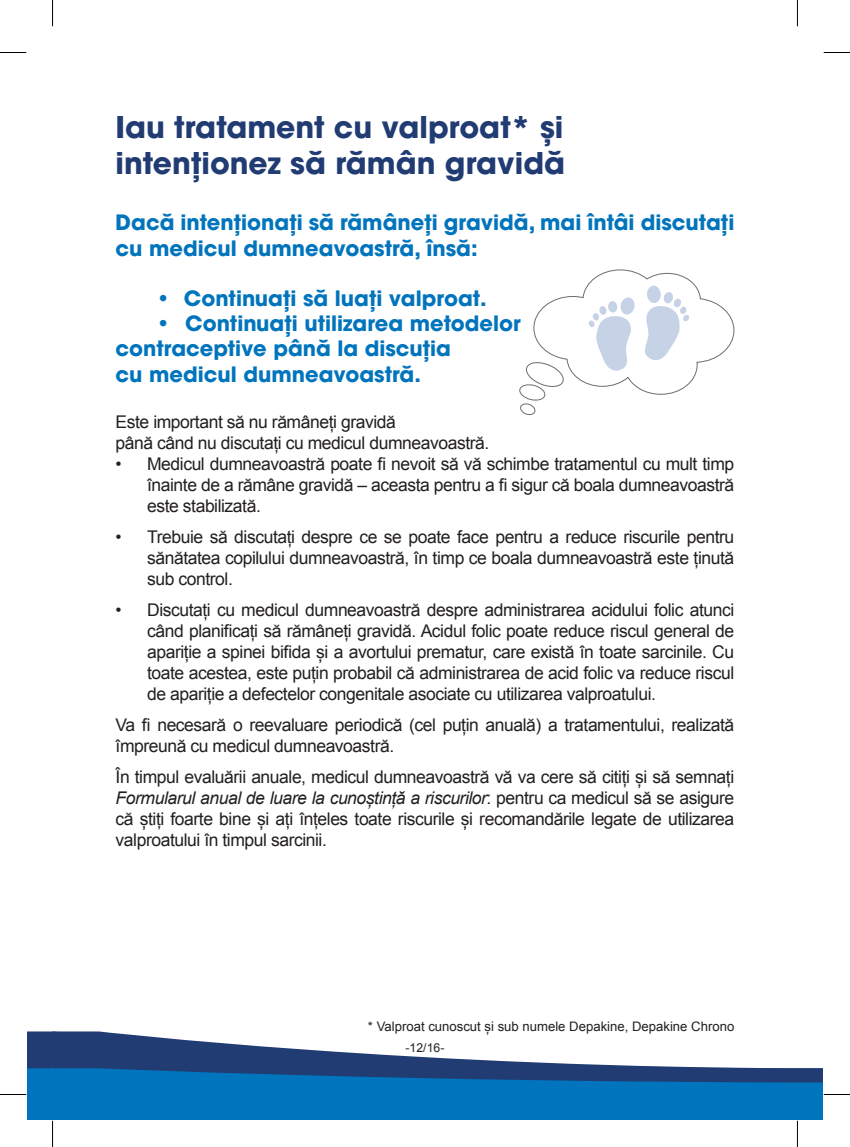
<style>
.page{position:relative;width:850px;height:1147px;background:#fff}
.page>*{position:absolute;margin:0;border:0;box-sizing:border-box;transform-origin:0 0}
.t1{font:700 29.75px/36.8px "ITC Avant Garde Pro";color:#213b73}
.t2{font:700 21px/25.2px "ITC Avant Garde Pro";color:#0074bc}
.t3{font:17.5px/21px "Arial";letter-spacing:-.025em;color:#231f20;text-align:justify}
.t4{font:13.12px "Arial";color:#231f20}
.t5{font:12.25px "Arial";color:#231f20}
.s1{font-style:italic}
</style>
<div class="page">
<svg style="left:28px;top:1031px;width:24px;height:51px"></svg>
<div style="left:52px;top:1082px;width:769px;height:37px;background:#0074bc"></div>
<svg style="left:52px;top:1031px;width:769px;height:51px"></svg>
<svg style="left:519px;top:269px;width:215px;height:146px"></svg>
<svg style="left:0;top:52px;width:26px;height:1px"></svg>
<svg style="left:823px;top:52px;width:26px;height:1px"></svg>
<svg style="left:0;top:1094px;width:26px;height:1px"></svg>
<svg style="left:823px;top:1094px;width:26px;height:1px"></svg>
<svg style="left:52px;top:0;width:1px;height:26px"></svg>
<svg style="left:52px;top:1120px;width:1px;height:27px"></svg>
<svg style="left:796px;top:0;width:1px;height:26px"></svg>
<svg style="left:796px;top:1121px;width:1px;height:26px"></svg>
<h1 class="t1" style="left:116px;top:108px;width:451px">Iau tratament cu valproat* și intenționez să rămân gravidă</h1>
<p class="t2" style="left:116px;top:210px;width:620px">Dacă intenționați să rămâneți gravidă, mai întâi discutați cu medicul dumneavoastră, însă:</p>
<p class="t2" style="left:155px;top:285px;width:333px">• Continuați să luați valproat.</p>
<p class="t2" style="left:116px;top:311px;width:406px;text-indent:40px">• Continuați utilizarea metodelor contraceptive până la discuţia<br>cu medicul dumneavoastră.</p>
<p class="t3" style="left:116px;top:411px;width:375px">Este important să nu rămâneți gravidă<br>până când nu discutați cu medicul dumneavoastră.</p>
<p class="t3" style="left:147px;top:453px;width:588px;text-indent:-32px">• Medicul dumneavoastră poate fi nevoit să vă schimbe tratamentul cu mult timp înainte de a rămâne gravidă – aceasta pentru a fi sigur că boala dumneavoastră este stabilizată.</p>
<p class="t3" style="left:147px;top:526px;width:588px;text-indent:-32px">• Trebuie să discutați despre ce se poate face pentru a reduce riscurile pentru sănătatea copilului dumneavoastră, în timp ce boala dumneavoastră este ținută sub control.</p>
<p class="t3" style="left:147px;top:599px;width:588px;text-indent:-32px">• Discutați cu medicul dumneavoastră despre administrarea acidului folic atunci când planificați să rămâneți gravidă. Acidul folic poate reduce riscul general de apariție a spinei bifida și a avortului prematur, care există în toate sarcinile. Cu toate acestea, este puțin probabil că administrarea de acid folic va reduce riscul de apariție a defectelor congenitale asociate cu utilizarea valproatului.</p>
<p class="t3" style="left:116px;top:714px;width:619px">Va fi necesară o reevaluare periodică (cel puțin anuală) a tratamentului, realizată împreună cu medicul dumneavoastră.</p>
<p class="t3" style="left:116px;top:766px;width:619px">În timpul evaluării anuale, medicul dumneavoastră vă va cere să citiți și să semnați <span class="s1">Formularul anual de luare la cunoștință a riscurilor</span>: pentru ca medicul să se asigure că știți foarte bine și ați înțeles toate riscurile și recomandările legate de utilizarea valproatului în timpul sarcinii.</p>
<p class="t4" style="left:368px;top:1017px;width:367px">* Valproat cunoscut și sub numele Depakine, Depakine Chrono</p>
<p class="t5" style="left:405px;top:1040px;width:40px">-12/16-</p>
</div>
